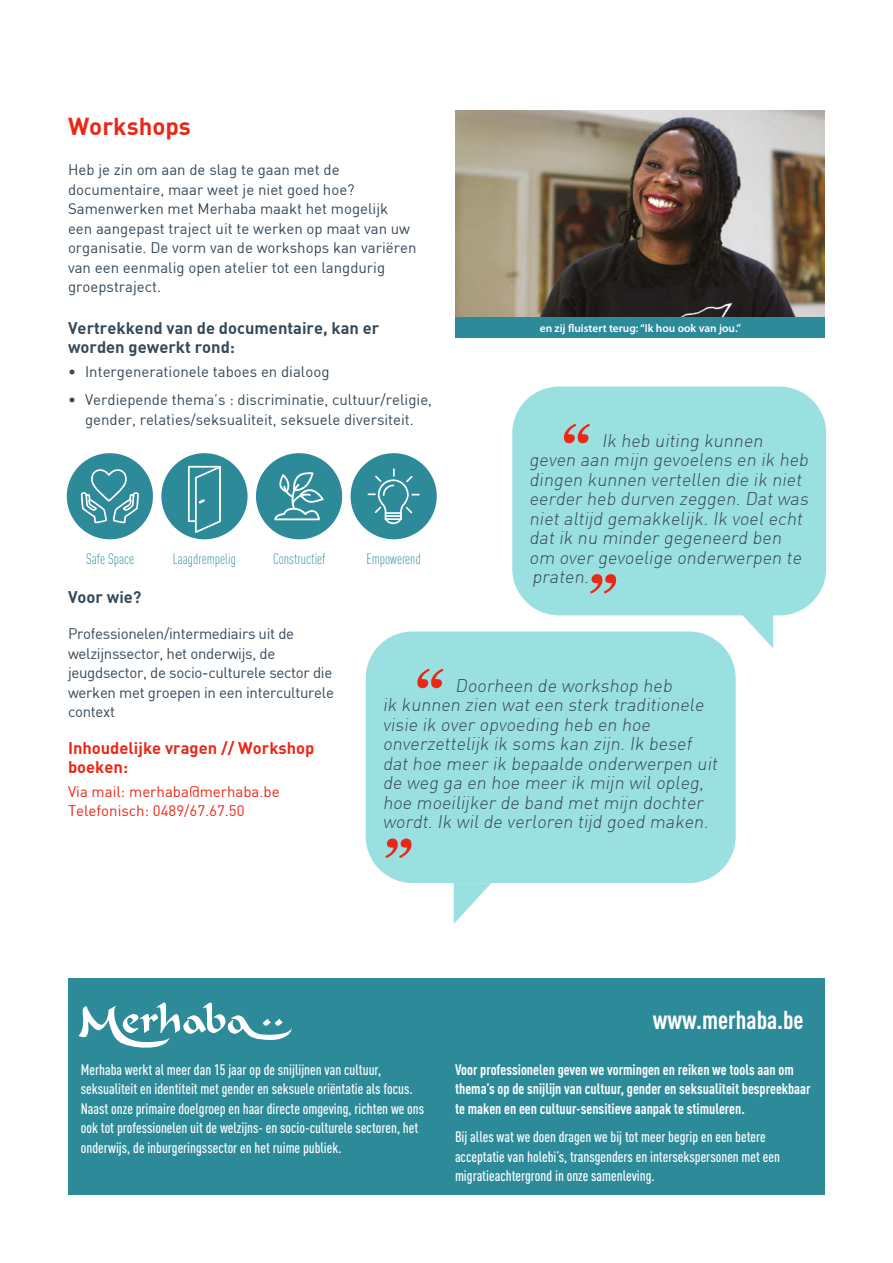
<style>
.page{position:relative;width:893px;height:1263px;background:#fff}
.page>*{position:absolute;margin:0;border:0;box-sizing:border-box;transform-origin:0 0}
.t1{font:700 57px "Georgia";color:#e92817}
.BT{font:700 25.5px "DIN Cond";color:#fff}
.T2{font:700 24px "DIN";color:#e92817}
.t2{font:300 18px/19.5px "DIN";color:#364958}
.T3{font:700 16.5px/19.5px "DIN";color:#364958}
.T3-2{font:700 16.5px/19.5px "DIN";color:#e92817}
.BT-2{font:500 15px/19.5px "DIN Cond";color:#fff}
.BT-3{font:15px/19.5px "DIN";color:#364958}
.BT-4{font:700 15px/19.5px "DIN Cond";color:#fff}
.T3-3{font:15px/19.5px "DIN";letter-spacing:-.02em;color:#364958}
.BT-5{font:15px "DIN";color:#e92817}
.BT-6{font:300 15px "DIN Cond";color:#2d8a99}
.t3{font:600 11.4px "Myriad Pro";color:#fff}
</style>
<div class="page">
<div style="left:68px;top:978px;width:757px;height:217px;background:#2d8a99"></div>
<svg style="left:79px;top:1002px;width:213px;height:46px"></svg>
<img style="left:455px;top:111px;width:370px;height:206px">
<div style="left:455px;top:317px;width:370px;height:21px;background:#2d8a99"></div>
<div style="left:67px;top:453px;width:86px;height:86px;background:#2d8a99;border-radius:50%"></div>
<svg style="left:81px;top:469px;width:58px;height:54px"></svg>
<div style="left:256px;top:453px;width:86px;height:86px;background:#2d8a99;border-radius:50%"></div>
<svg style="left:274px;top:472px;width:50px;height:48px"></svg>
<div style="left:161px;top:453px;width:87px;height:86px;background:#2d8a99;border-radius:50%"></div>
<svg style="left:188px;top:466px;width:33px;height:67px"></svg>
<div style="left:351px;top:453px;width:86px;height:86px;background:#2d8a99;border-radius:50%"></div>
<svg style="left:368px;top:468px;width:52px;height:56px"></svg>
<div style="left:512px;top:387px;width:314px;height:228px;background:#9be0e1;border-radius:47px"></div>
<div style="left:366px;top:631px;width:370px;height:252px;background:#9be0e1;border-radius:47px"></div>
<svg style="left:736px;top:615px;width:37px;height:33px"></svg>
<svg style="left:454px;top:883px;width:37px;height:41px"></svg>
<p class="T2" style="left:68px;top:110px;width:124px">Workshops</p>
<p class="BT-3" style="left:68px;top:160px;width:350px">Heb je zin om aan de slag te gaan met de documentaire, maar weet je niet goed hoe?<br>Samenwerken met Merhaba maakt het mogelijk<br>een aangepast traject uit te werken op maat van uw organisatie. De vorm van de workshops kan variëren van een eenmalig open atelier tot een langdurig groepstraject.</p>
<p class="T3" style="left:68px;top:317px;width:313px">Vertrekkend van de documentaire, kan er worden gewerkt rond:</p>
<p class="BT-3" style="left:68px;top:361px;width:263px">• Intergenerationele taboes en dialoog</p>
<p class="BT-3" style="left:68px;top:390px;width:366px;text-align:center">• Verdiepende thema’s : discriminatie, cultuur/religie, gender, relaties/seksualiteit, seksuele diversiteit.</p>
<p class="t3" style="left:540px;top:322px;width:203px">en zij fluistert terug: “Ik hou ook van jou.”</p>
<p class="t1" style="left:558px;top:403px;width:42px">“</p>
<p class="t2" style="left:529px;top:430px;width:284px;text-indent:73px">Ik heb uiting kunnen geven aan mijn gevoelens en ik heb dingen kunnen vertellen die ik niet eerder heb durven zeggen. Dat was niet altijd gemakkelijk. Ik voel echt dat ik nu minder gegeneerd ben om over gevoelige onderwerpen te praten.</p>
<p class="BT-6" style="left:86px;top:550px;width:49px">Safe Space</p>
<p class="BT-6" style="left:173px;top:550px;width:64px">Laagdrempelig</p>
<p class="BT-6" style="left:273px;top:550px;width:54px">Constructief</p>
<p class="BT-6" style="left:366px;top:550px;width:56px">Empowerend</p>
<p class="t1" style="left:589px;top:520px;width:42px">„</p>
<p class="T3" style="left:68px;top:586px;width:75px">Voor wie?</p>
<p class="T3-3" style="left:68px;top:624px;width:267px">Professionelen/intermediairs uit de welzijnssector, het onderwijs, de jeugdsector, de socio-culturele sector die werken met groepen in een interculturele context</p>
<p class="T3-2" style="left:68px;top:737px;width:248px">Inhoudelijke vragen // Workshop boeken:</p>
<p class="BT-5" style="left:68px;top:782px;width:213px">Via mail: merhaba@merhaba.be</p>
<p class="BT-5" style="left:68px;top:802px;width:178px">Telefonisch: 0489/67.67.50</p>
<p class="t1" style="left:411px;top:648px;width:42px">“</p>
<p class="t2" style="left:383px;top:675px;width:339px;text-indent:73px">Doorheen de workshop heb<br>ik kunnen zien wat een sterk traditionele visie ik over opvoeding heb en hoe onverzettelij k ik soms kan zij n. Ik besef dat hoe meer ik bepaalde onderwerpen uit de weg ga en hoe meer ik mijn wil opleg, hoe moeilijker de band met mijn dochter wordt. Ik wil de verloren tijd goed maken.</p>
<p class="t1" style="left:384px;top:785px;width:42px">„</p>
<p class="BT" style="left:653px;top:1004px;width:152px">www.merhaba.be</p>
<p class="BT-2" style="left:81px;top:1059px;width:345px">Merhaba werkt al meer dan 15 jaar op de snijlijnen van cultuur, seksualiteit en identiteit met gender en seksuele oriëntatie als focus.<br>Naast onze primaire doelgroep en haar directe omgeving, richten we ons ook tot professionelen uit de welzijns- en socio-culturele sectoren, het onderwijs, de inburgeringssector en het ruime publiek.</p>
<p class="BT-4" style="left:455px;top:1059px;width:357px">Voor professionelen geven we vormingen en reiken we tools aan om thema’s op de snijlijn van cultuur, gender en seksualiteit bespreekbaar te maken en een cultuur-sensitieve aanpak te stimuleren.</p>
<p class="BT-2" style="left:455px;top:1127px;width:326px">Bij alles wat we doen dragen we bij tot meer begrip en een betere acceptatie van holebi’s, transgenders en intersekspersonen met een migratieachtergrond in onze samenleving.</p>
</div>
